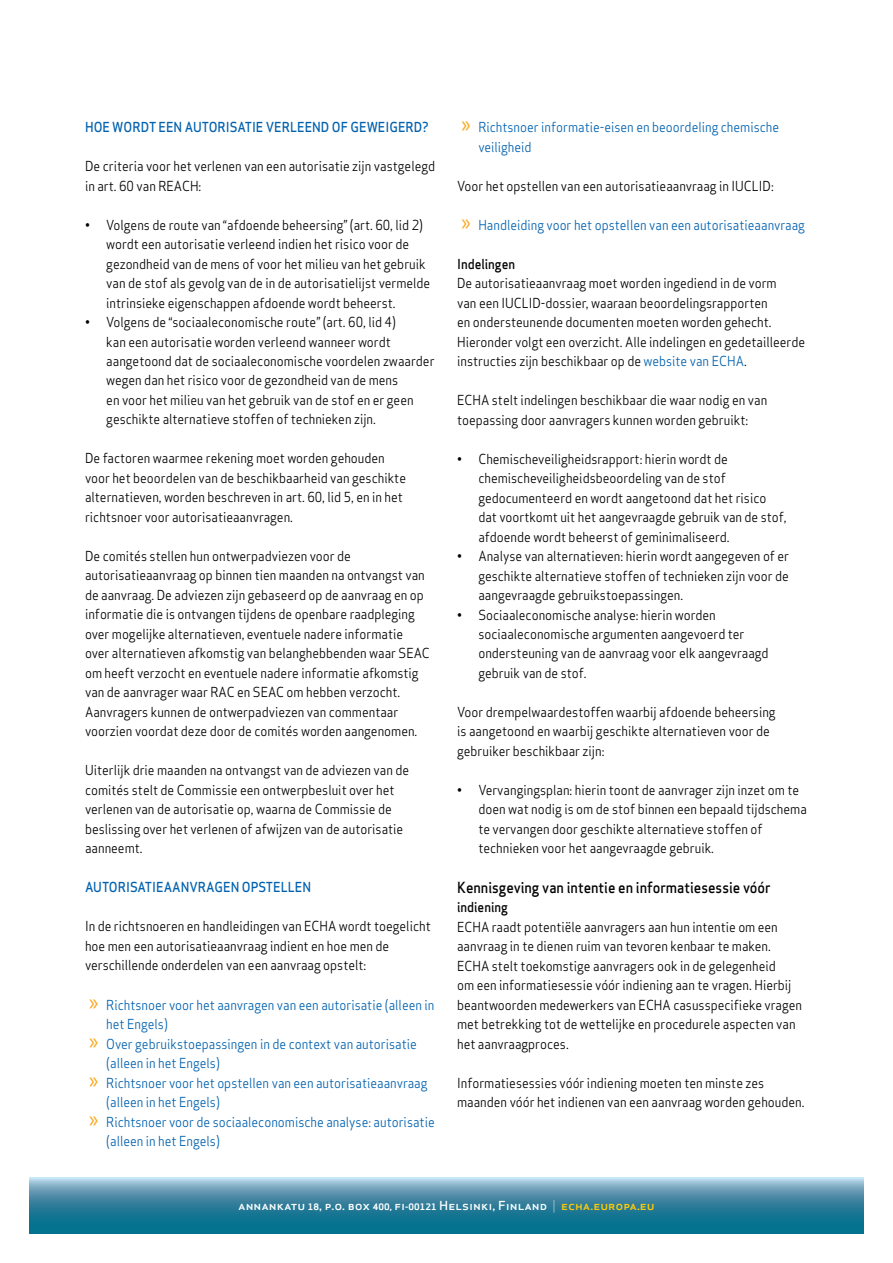
<style>
.page{position:relative;width:893px;height:1263px;background:#fff}
.page>*{position:absolute;margin:0;border:0;box-sizing:border-box;transform-origin:0 0}
.t1{font:500 15px "Apex Sans";color:#000;scale:.92 1}
.t2{font:13.5px/19.5px "Apex Sans";color:#000;scale:.92 1}
.t3{font:13.5px/19.5px "Apex Sans";color:#0061af;scale:.92 1}
.t4{font:500 13.5px "Apex Sans";color:#0061af;scale:.92 1}
.t5{font:500 13.5px "Apex Sans";color:#000;scale:.92 1}
.t6{font:500 12.15px "Apex Sans";color:#fff;scale:1.08 1}
.s1{font-family:"Myriad Pro";font-size:24px;color:#faa61a}
.s2{color:#0061af}
.s3{font-weight:700;font-size:8.7px}
.s4{font-weight:700;font-size:8.25px}
.s5{font-weight:300}
.s6{color:#ffcb05}
</style>
<div class="page">
<svg style="left:30px;top:1178px;width:833px;height:55px;background:#3e8aa5"></svg>
<p class="t4" style="left:85px;top:115px;width:375px">HOE WORDT EEN AUTORISATIE VERLEEND OF GEWEIGERD?</p>
<p class="t2" style="left:85px;top:155px;width:382px">De criteria voor het verlenen van een autorisatie zijn vastgelegd in art. 60 van REACH:</p>
<p class="t2" style="left:106px;top:214px;width:354px;text-indent:-21px">• Volgens de route van “afdoende beheersing” (art. 60, lid 2) wordt een autorisatie verleend indien het risico voor de gezondheid van de mens of voor het milieu van het gebruik van de stof als gevolg van de in de autorisatielijst vermelde intrinsieke eigenschappen afdoende wordt beheerst.</p>
<p class="t2" style="left:106px;top:311px;width:358px;text-indent:-21px">• Volgens de “sociaaleconomische route” (art. 60, lid 4)<br>kan een autorisatie worden verleend wanneer wordt aangetoond dat de sociaaleconomische voordelen zwaarder wegen dan het risico voor de gezondheid van de mens<br>en voor het milieu van het gebruik van de stof en er geen geschikte alternatieve stoffen of technieken zijn.</p>
<p class="t2" style="left:85px;top:447px;width:350px">De factoren waarmee rekening moet worden gehouden voor het beoordelen van de beschikbaarheid van geschikte alternatieven, worden beschreven in art. 60, lid 5, en in het richtsnoer voor autorisatieaanvragen.</p>
<p class="t2" style="left:85px;top:545px;width:376px">De comités stellen hun ontwerpadviezen voor de autorisatieaanvraag op binnen tien maanden na ontvangst van de aanvraag. De adviezen zijn gebaseerd op de aanvraag en op informatie die is ontvangen tijdens de openbare raadpleging over mogelijke alternatieven, eventuele nadere informatie over alternatieven afkomstig van belanghebbenden waar SEAC om heeft verzocht en eventuele nadere informatie afkomstig van de aanvrager waar RAC en SEAC om hebben verzocht.<br>Aanvragers kunnen de ontwerpadviezen van commentaar voorzien voordat deze door de comités worden aangenomen.</p>
<p class="t2" style="left:85px;top:759px;width:354px">Uiterlijk drie maanden na ontvangst van de adviezen van de comités stelt de Commissie een ontwerpbesluit over het verlenen van de autorisatie op, waarna de Commissie de beslissing over het verlenen of afwijzen van de autorisatie aanneemt.</p>
<p class="t4" style="left:85px;top:875px;width:247px">AUTORISATIEAANVRAGEN OPSTELLEN</p>
<p class="t2" style="left:85px;top:915px;width:377px">In de richtsnoeren en handleidingen van ECHA wordt toegelicht hoe men een autorisatieaanvraag indient en hoe men de verschillende onderdelen van een aanvraag opstelt:</p>
<p class="t3" style="left:89px;top:994px;width:377px"><span class="s1">»</span> Richtsnoer voor het aanvragen van een autorisatie (alleen in</p>
<p class="t3" style="left:106px;top:1013px;width:68px">het Engels)</p>
<p class="t3" style="left:89px;top:1033px;width:357px"><span class="s1">»</span> Over gebruikstoepassingen in de context van autorisatie</p>
<p class="t3" style="left:106px;top:1052px;width:125px">(alleen in het Engels)</p>
<p class="t3" style="left:89px;top:1072px;width:369px"><span class="s1">»</span> Richtsnoer voor het opstellen van een autorisatieaanvraag</p>
<p class="t3" style="left:106px;top:1091px;width:125px">(alleen in het Engels)</p>
<p class="t3" style="left:89px;top:1111px;width:377px"><span class="s1">»</span> Richtsnoer voor de sociaaleconomische analyse: autorisatie</p>
<p class="t3" style="left:106px;top:1130px;width:125px">(alleen in het Engels)</p>
<p class="t3" style="left:478px;top:116px;width:328px;text-indent:-17px"><span class="s1">»</span> Richtsnoer informatie-eisen en beoordeling chemische veiligheid</p>
<p class="t2" style="left:457px;top:175px;width:346px">Voor het opstellen van een autorisatieaanvraag in IUCLID:</p>
<p class="t3" style="left:461px;top:214px;width:375px"><span class="s1">»</span> Handleiding voor het opstellen van een autorisatieaanvraag</p>
<p class="t5" style="left:457px;top:252px;width:65px">Indelingen</p>
<p class="t2" style="left:457px;top:272px;width:380px">De autorisatieaanvraag moet worden ingediend in de vorm<br>van een IUCLID-dossier, waaraan beoordelingsrapporten<br>en ondersteunende documenten moeten worden gehecht.<br>Hieronder volgt een overzicht. Alle indelingen en gedetailleerde instructies zijn beschikbaar op de <span class="s2">website van ECHA</span>.</p>
<p class="t2" style="left:457px;top:389px;width:339px">ECHA stelt indelingen beschikbaar die waar nodig en van toepassing door aanvragers kunnen worden gebruikt:</p>
<p class="t2" style="left:478px;top:447px;width:337px;text-indent:-21px">• Chemischeveiligheidsrapport: hierin wordt de chemischeveiligheidsbeoordeling van de stof gedocumenteerd en wordt aangetoond dat het risico dat voortkomt uit het aangevraagde gebruik van de stof, afdoende wordt beheerst of geminimaliseerd.</p>
<p class="t2" style="left:478px;top:545px;width:339px;text-align:justify;text-indent:-21px">• Analyse van alternatieven: hierin wordt aangegeven of er geschikte alternatieve stoffen of technieken zijn voor de aangevraagde gebruikstoepassingen.</p>
<p class="t2" style="left:478px;top:603px;width:317px;text-indent:-21px">• Sociaaleconomische analyse: hierin worden sociaaleconomische argumenten aangevoerd ter ondersteuning van de aanvraag voor elk aangevraagd gebruik van de stof.</p>
<p class="t2" style="left:457px;top:701px;width:348px">Voor drempelwaardestoffen waarbij afdoende beheersing is aangetoond en waarbij geschikte alternatieven voor de gebruiker beschikbaar zijn:</p>
<p class="t2" style="left:478px;top:779px;width:359px;text-indent:-21px">• Vervangingsplan: hierin toont de aanvrager zijn inzet om te doen wat nodig is om de stof binnen een bepaald tijdschema te vervangen door geschikte alternatieve stoffen of technieken voor het aangevraagde gebruik.</p>
<p class="t1" style="left:457px;top:874px;width:342px">Kennisgeving van intentie en informatiesessie vóór</p>
<p class="t5" style="left:457px;top:895px;width:57px">indiening</p>
<p class="t2" style="left:457px;top:916px;width:376px">ECHA raadt potentiële aanvragers aan hun intentie om een aanvraag in te dienen ruim van tevoren kenbaar te maken.<br>ECHA stelt toekomstige aanvragers ook in de gelegenheid<br>om een informatiesessie vóór indiening aan te vragen. Hierbij beantwoorden medewerkers van ECHA casusspecifieke vragen met betrekking tot de wettelijke en procedurele aspecten van het aanvraagproces.</p>
<p class="t2" style="left:457px;top:1071px;width:379px">Informatiesessies vóór indiening moeten ten minste zes maanden vóór het indienen van een aanvraag worden gehouden.</p>
<p class="t6" style="left:238px;top:1195px;width:387px">annankatu <span class="s3">18</span>, p.o. box <span class="s3">400,</span> fi<span class="s4">-</span><span class="s3">00121</span> Helsinki, Finland <span class="s5">|</span> <span class="s6">echa.europa.eu</span></p>
</div>
